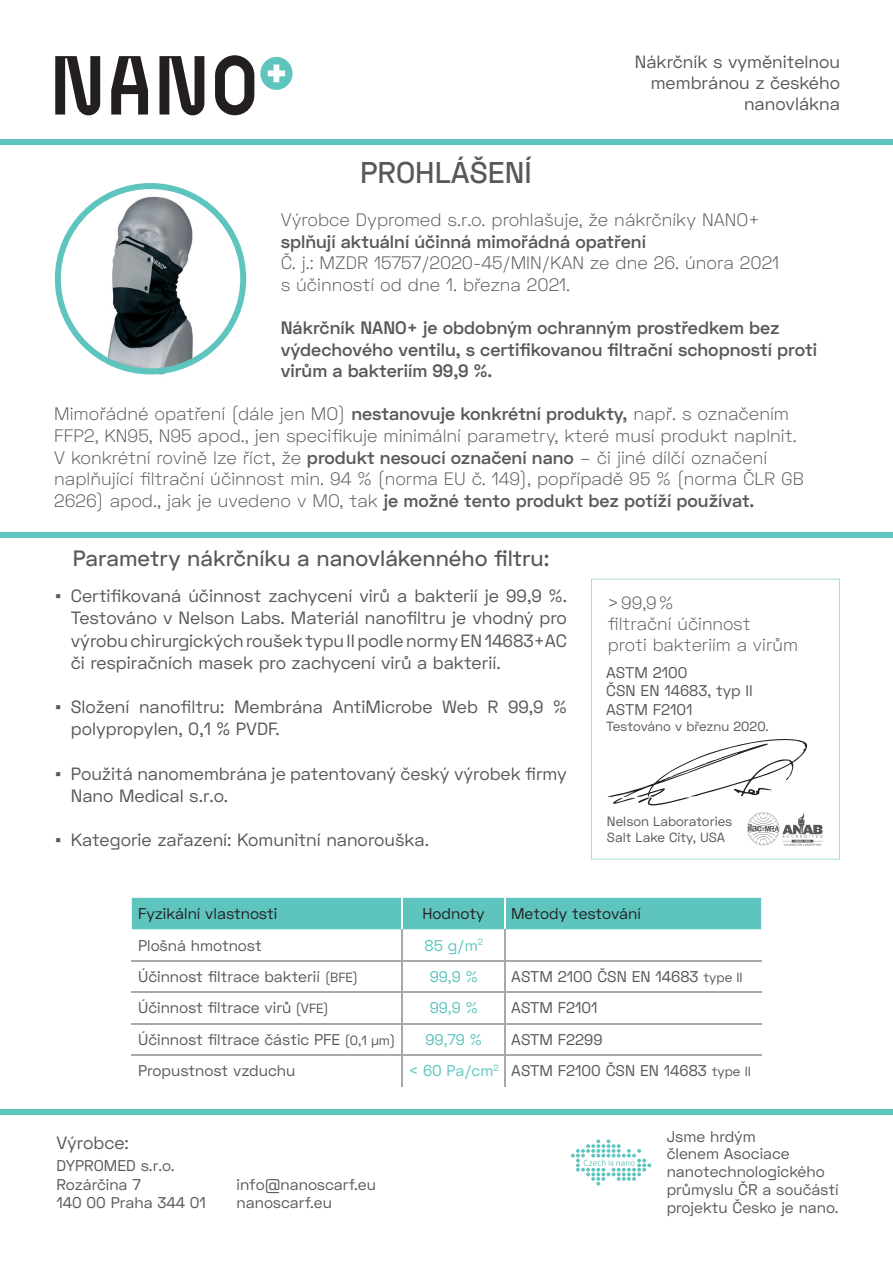
<style>
.page{position:relative;width:893px;height:1263px;background:#fff}
.page>*{position:absolute;margin:0;border:0;box-sizing:border-box;transform-origin:0 0}
.t1{font:500 30px "Space Text";color:#57585a}
.t2{font:500 22.2px "Space Text";color:#57585a}
.t3{font:300 18px/21.6px "Space Text";color:#57585a}
.t4{font:600 18px/21.6px "Space Text";color:#57585a}
.t5{font:17.7px/22.2px "Space Text";color:#57585a}
.t6{font:300 17.7px/21.3px "Space Text";color:#57585a}
.t7{font:15.6px/18.6px "Space Text";color:#57585a}
.t8{font:15.6px "Space Text";color:#231f20}
.t9{font:15.6px "Space Text";color:#5ec5be}
.t10{font:13.35px/16px "Space Text";color:#57585a}
.s1{font-weight:600}
.s2{font-family:"Segoe CE"}
.s3{font-size:13.35px}
.s4{color:#5ec5be}
</style>
<div class="page">
<div style="left:132px;top:898px;width:629px;height:31px;background:#5ec5be"></div>
<hr style="left:402px;top:898px;width:1px;height:31px;background:#fff">
<hr style="left:504px;top:898px;width:2px;height:31px;background:#fff">
<hr style="left:402px;top:929px;width:1px;height:31px;background:#a8a9ad">
<hr style="left:504px;top:929px;width:2px;height:31px;background:#a8a9ad">
<hr style="left:132px;top:960px;width:373px;height:1px;background:#a8a9ad">
<hr style="left:402px;top:961px;width:1px;height:31px;background:#a8a9ad">
<hr style="left:505px;top:960px;width:256px;height:1px;background:#a8a9ad">
<hr style="left:504px;top:961px;width:2px;height:31px;background:#a8a9ad">
<hr style="left:132px;top:992px;width:373px;height:1px;background:#a8a9ad">
<hr style="left:402px;top:993px;width:1px;height:30px;background:#a8a9ad">
<hr style="left:505px;top:992px;width:256px;height:1px;background:#a8a9ad">
<hr style="left:504px;top:993px;width:2px;height:30px;background:#a8a9ad">
<hr style="left:132px;top:1023px;width:373px;height:1px;background:#a8a9ad">
<hr style="left:402px;top:1024px;width:1px;height:31px;background:#a8a9ad">
<hr style="left:505px;top:1023px;width:256px;height:1px;background:#a8a9ad">
<hr style="left:504px;top:1024px;width:2px;height:31px;background:#a8a9ad">
<hr style="left:132px;top:1055px;width:373px;height:1px;background:#a8a9ad">
<hr style="left:402px;top:1056px;width:1px;height:31px;background:#a8a9ad">
<hr style="left:505px;top:1055px;width:256px;height:1px;background:#a8a9ad">
<hr style="left:504px;top:1056px;width:2px;height:31px;background:#a8a9ad">
<svg style="left:55px;top:56px;width:45px;height:59px"></svg>
<svg style="left:111px;top:56px;width:37px;height:59px"></svg>
<svg style="left:159px;top:56px;width:45px;height:59px"></svg>
<svg style="left:215px;top:55px;width:39px;height:60px"></svg>
<div style="left:260px;top:57px;width:33px;height:33px;background:#5ec5be;border-radius:50%"></div>
<svg style="left:268px;top:65px;width:17px;height:17px"></svg>
<svg style="left:571px;top:1139px;width:80px;height:46px"></svg>
<svg style="left:591px;top:579px;width:249px;height:280px"></svg>
<svg style="left:607px;top:739px;width:201px;height:67px"></svg>
<svg style="left:747px;top:812px;width:76px;height:34px"></svg>
<div style="left:0;top:140px;width:893px;height:5px;background:#5ec5be"></div>
<div style="left:0;top:532px;width:893px;height:6px;background:#5ec5be"></div>
<div style="left:0;top:1109px;width:893px;height:6px;background:#5ec5be"></div>
<svg style="left:55px;top:183px;width:191px;height:191px"></svg>
<h1 class="t1" style="left:360px;top:161px;width:173px">PROHLÁŠENÍ</h1>
<p class="t5" style="left:635px;top:53px;width:207px;line-height:21.3px;text-align:right">Nákrčník s vyměnitelnou membránou z českého nanovlákna</p>
<p class="t3" style="left:281px;top:211px;width:480px">Výrobce Dypromed s.r.o. prohlašuje, že nákrčníky NANO+</p>
<p class="t4" style="left:281px;top:232px;width:367px">splňují aktuální účinná mimořádná opatření</p>
<p class="t3" style="left:281px;top:254px;width:500px">Č. j.: MZDR 15757/2020-45/MIN/KAN ze dne 26. února 2021 s účinností od dne 1. března 2021.</p>
<p class="t4" style="left:281px;top:319px;width:538px">Nákrčník NANO+ je obdobným ochranným prostředkem bez výdechového ventilu, s certifikovanou filtrační schopností proti virům a bakteriím 99,9 %.</p>
<p class="t3" style="left:54px;top:405px;width:751px">Mimořádné opatření (dále jen MO) <span class="s1">nestanovuje konkrétní produkty,</span> např. s označením FFP2, KN95, N95 apod., jen specifikuje minimální parametry, které musí produkt naplnit.<br>V konkrétní rovině lze říct, že <span class="s1">produkt nesoucí označení nano</span> – či jiné dílčí označení naplňující filtrační účinnost min. 94 % (norma EU č. 149), popřípadě 95 % (norma ČLR GB 2626) apod., jak je uvedeno v MO, tak <span class="s1">je možné tento produkt bez potíží používat.</span></p>
<p class="t2" style="left:73px;top:550px;width:478px">Parametry nákrčníku a nanovlákenného filtru:</p>
<p class="t5" style="left:71px;top:586px;width:498px;text-align:justify;text-indent:-16px"><span class="s2">▪</span> Certifikovaná účinnost zachycení virů a bakterií je 99,9 %.<br>Testováno v Nelson Labs. Materiál nanofiltru je vhodný pro výrobu chirurgických roušek typu II podle normy EN 14683+AC či respiračních masek pro zachycení virů a bakterií.</p>
<p class="t5" style="left:71px;top:697px;width:498px;text-indent:-16px"><span class="s2">▪</span> Složení nanofiltru: Membrána AntiMicrobe Web R 99,9 % polypropylen, 0,1 % PVDF.</p>
<p class="t5" style="left:71px;top:764px;width:498px;text-indent:-16px"><span class="s2">▪</span> Použitá nanomembrána je patentovaný český výrobek firmy<br>Nano Medical s.r.o.</p>
<p class="t5" style="left:55px;top:831px;width:375px"><span class="s2">▪</span> Kategorie zařazení: Komunitní nanorouška.</p>
<p class="t6" style="left:608px;top:593px;width:192px">&gt; 99,9 %<br>filtrační účinnost<br>proti bakteriím a virům</p>
<p class="t7" style="left:606px;top:665px;width:148px">ASTM 2100<br>ČSN EN 14683, typ II<br>ASTM F2101</p>
<p class="t10" style="left:606px;top:720px;width:164px">Testováno v březnu 2020.</p>
<p class="t10" style="left:607px;top:815px;width:127px">Nelson Laboratories<br>Salt Lake City, USA</p>
<p class="t8" style="left:138px;top:908px;width:141px">Fyzikální vlastnosti</p>
<p class="t8" style="left:423px;top:908px;width:63px">Hodnoty</p>
<p class="t8" style="left:511px;top:908px;width:131px">Metody testování</p>
<p class="t7" style="left:138px;top:937px;width:125px">Plošná hmotnost</p>
<p class="t9" style="left:424px;top:939px;width:60px">85 g/m<sup>2</sup></p>
<p class="t7" style="left:138px;top:969px;width:222px">Účinnost filtrace bakterií <span class="s3">(BFE)</span></p>
<p class="t9" style="left:430px;top:971px;width:50px">99,9 %</p>
<p class="t7" style="left:511px;top:969px;width:233px">ASTM 2100 ČSN EN 14683 <span class="s3">type II</span></p>
<p class="t7" style="left:138px;top:1000px;width:192px">Účinnost filtrace virů <span class="s3">(VFE)</span></p>
<p class="t9" style="left:430px;top:1002px;width:50px">99,9 %</p>
<p class="t7" style="left:511px;top:1000px;width:88px">ASTM F2101</p>
<p class="t7" style="left:138px;top:1032px;width:259px">Účinnost filtrace částic PFE <span class="s3">(0,1 µm)</span></p>
<p class="t9" style="left:425px;top:1034px;width:58px">99,79 %</p>
<p class="t7" style="left:511px;top:1032px;width:93px">ASTM F2299</p>
<p class="t7" style="left:138px;top:1063px;width:159px">Propustnost vzduchu</p>
<p class="t7" style="left:409px;top:1063px;width:344px"><span class="s4">&lt; 60 Pa/cm</span><sup>2</sup> ASTM F2100 ČSN EN 14683 <span class="s3">type II</span></p>
<p class="t5" style="left:56px;top:1134px;width:74px">Výrobce:</p>
<p class="t7" style="left:56px;top:1158px;width:151px">DYPROMED s.r.o.<br>Rozárčina 7<br>140 00 Praha 344 01</p>
<p class="t7" style="left:237px;top:1176px;width:141px">info@nanoscarf.eu nanoscarf.eu</p>
<p class="t7" style="left:667px;top:1129px;width:174px;line-height:17.7px">Jsme hrdým<br>členem Asociace nanotechnologického průmyslu ČR a součástí projektu Česko je nano.</p>
</div>
